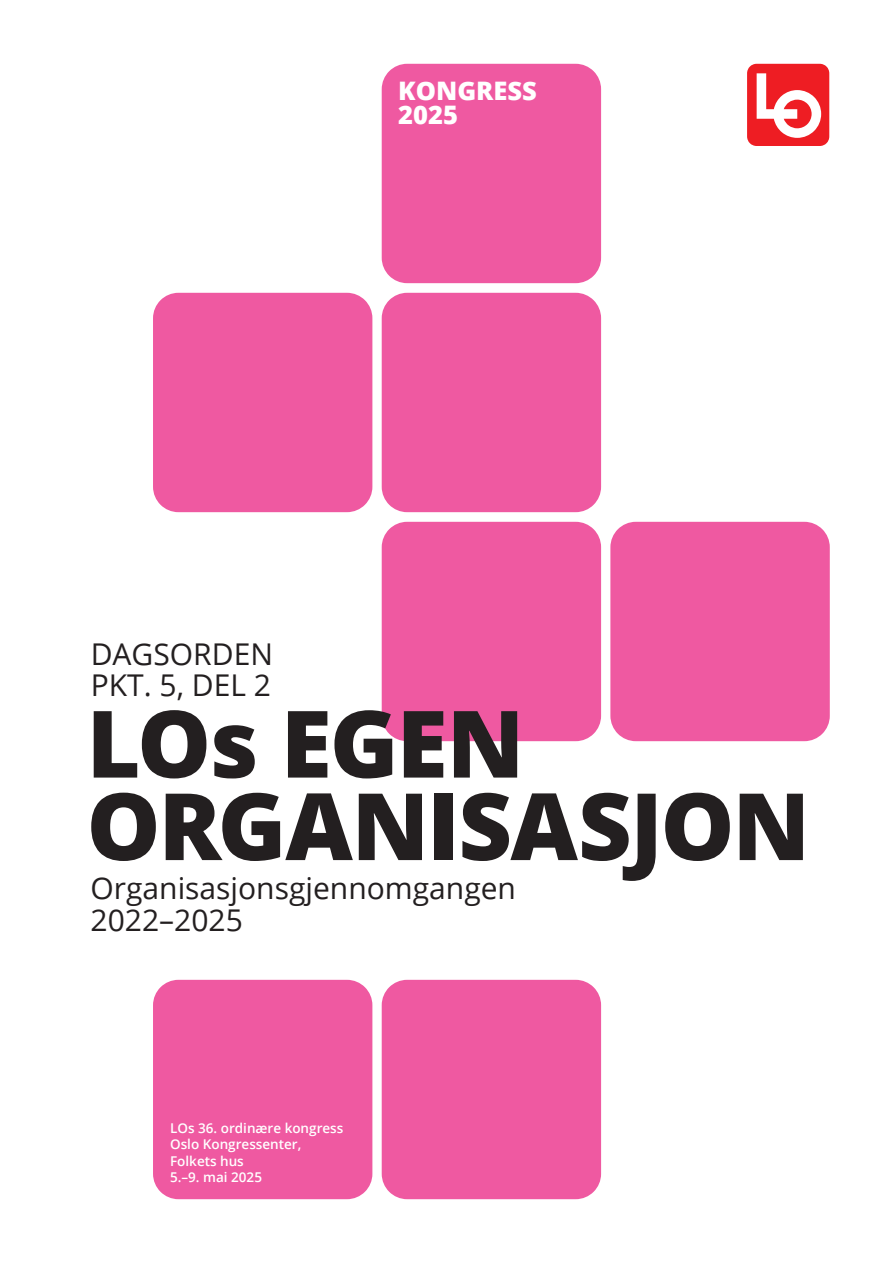
<style>
.page{position:relative;width:893px;height:1263px;background:#fff}
.page>*{position:absolute;margin:0;border:0;box-sizing:border-box;transform-origin:0 0}
.Heading{font:800 93px/82.5px "Open Sans";letter-spacing:-.02em;color:#231f20}
.Subheading_-_minuskler{font:30px/31.5px "Open Sans";color:#231f20}
.Subheading_-_VERSALER{font:30px/31.5px "Open Sans";color:#231f20}
.t1{font:800 25.5px "Open Sans";color:#fff}
.LOs_36__ordinære_kongress{font:600 13.5px "Open Sans";color:#fff}
</style>
<div class="page">
<svg style="left:747px;top:64px;width:82px;height:82px"></svg>
<div style="left:382px;top:293px;width:219px;height:219px;background:#ef59a1"></div>
<div style="left:610px;top:522px;width:220px;height:219px;background:#ef59a1"></div>
<div style="left:382px;top:522px;width:219px;height:219px;background:#ef59a1"></div>
<div style="left:382px;top:64px;width:219px;height:219px;background:#ef59a1"></div>
<div style="left:153px;top:293px;width:219px;height:219px;background:#ef59a1"></div>
<div style="left:153px;top:980px;width:219px;height:219px;background:#ef59a1"></div>
<div style="left:382px;top:980px;width:219px;height:219px;background:#ef59a1"></div>
<p class="t1" style="left:398px;top:72px;width:140px">KONGRESS</p>
<p class="t1" style="left:398px;top:96px;width:61px">2025</p>
<p class="Subheading_-_VERSALER" style="left:91px;top:637px;width:184px">DAGSORDEN<br>PKT. 5, DEL 2</p>
<p class="Heading" style="left:87px;top:698px;width:725px">LOs EGEN<br>ORGANISASJON</p>
<p class="Subheading_-_minuskler" style="left:91px;top:872px;width:427px">Organisasjonsgjennomgangen<br>2022–2025</p>
<p class="LOs_36__ordinære_kongress" style="left:170px;top:1118px;width:175px">LOs 36. ordinære kongress</p>
<p class="LOs_36__ordinære_kongress" style="left:170px;top:1135px;width:133px">Oslo Kongressenter,</p>
<p class="LOs_36__ordinære_kongress" style="left:170px;top:1151px;width:75px">Folkets hus</p>
<p class="LOs_36__ordinære_kongress" style="left:170px;top:1168px;width:93px">5.–9. mai 2025</p>
</div>
